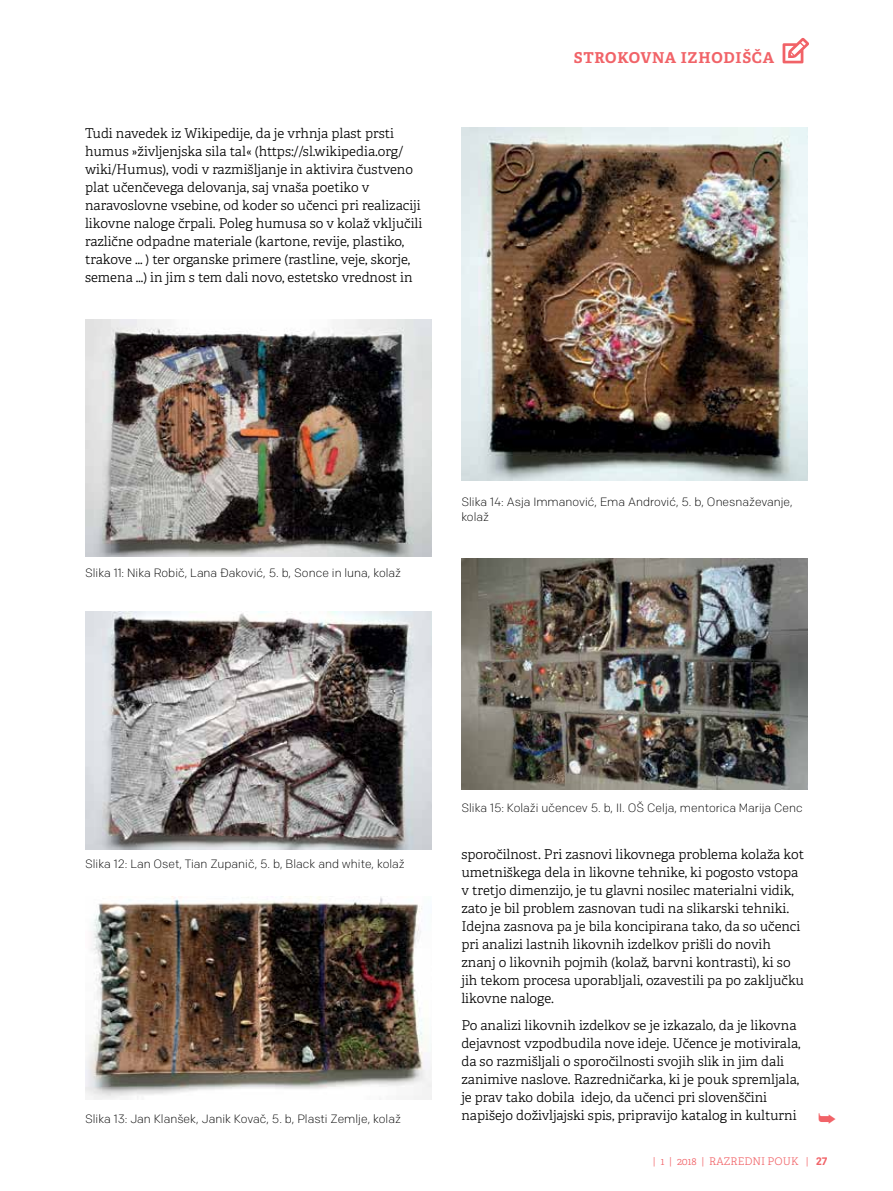
<style>
.page{position:relative;width:893px;height:1191px;background:#fff}
.page>*{position:absolute;margin:0;border:0;box-sizing:border-box;transform-origin:0 0}
.t1{font:700 15px "Adelle";color:#f16368}
.t2{font:300 13.5px/18px "Adelle";color:#000}
.t3{font:300 12px/14.4px "Chrono";color:#000}
.t4{font:300 10.5px "Adelle";color:#f16368}
.s1{font-family:"Adelle Sans";font-weight:700}
</style>
<div class="page">
<img style="left:85px;top:319px;width:347px;height:237px">
<img style="left:85px;top:611px;width:347px;height:238px">
<img style="left:85px;top:897px;width:347px;height:202px">
<img style="left:461px;top:128px;width:347px;height:352px">
<img style="left:461px;top:558px;width:347px;height:231px">
<svg style="left:783px;top:38px;width:25px;height:25px"></svg>
<p class="t2" style="left:85px;top:124px;width:339px">Tudi navedek iz Wikipedije, da je vrhnja plast prsti humus »življenjska sila tal« (https://sl.wikipedia.org/ wiki/Humus), vodi v razmišljanje in aktivira čustveno plat učenčevega delovanja, saj vnaša poetiko v naravoslovne vsebine, od koder so učenci pri realizaciji likovne naloge črpali. Poleg humusa so v kolaž vključili različne odpadne materiale (kartone, revije, plastiko, trakove … ) ter organske primere (rastline, veje, skorje, semena …) in jim s tem dali novo, estetsko vrednost in</p>
<p class="t1" style="left:574px;top:48px;width:13px">STROKOVNA</p>
<p class="t1" style="left:681px;top:48px;width:11px">IZHODI</p>
<p class="t1" style="left:742px;top:48px;width:33px">ŠČA</p>
<p class="t3" style="left:85px;top:566px;width:318px">Slika 11: Nika Robič, Lana Đaković, 5. b, Sonce in luna, kolaž</p>
<p class="t3" style="left:461px;top:495px;width:333px">Slika 14: Asja Immanović, Ema Andrović, 5. b, Onesnaževanje, kolaž</p>
<p class="t3" style="left:85px;top:856px;width:321px">Slika 12: Lan Oset, Tian Zupanič, 5. b, Black and white, kolaž</p>
<p class="t3" style="left:85px;top:1111px;width:317px">Slika 13: Jan Klanšek, Janik Kovač, 5. b, Plasti Zemlje, kolaž</p>
<p class="t3" style="left:461px;top:801px;width:343px">Slika 15: Kolaži učencev 5. b, II. OŠ Celja, mentorica Marija Cenc</p>
<p class="t2" style="left:461px;top:845px;width:344px">sporočilnost. Pri zasnovi likovnega problema kolaža kot umetniškega dela in likovne tehnike, ki pogosto vstopa v tretjo dimenzijo, je tu glavni nosilec materialni vidik, zato je bil problem zasnovan tudi na slikarski tehniki.<br>Idejna zasnova pa je bila koncipirana tako, da so učenci pri analizi lastnih likovnih izdelkov prišli do novih znanj o likovnih pojmih (kolaž, barvni kontrasti), ki so jih tekom procesa uporabljali, ozavestili pa po zaključku likovne naloge.</p>
<p class="t2" style="left:461px;top:1016px;width:341px">Po analizi likovnih izdelkov se je izkazalo, da je likovna dejavnost vzpodbudila nove ideje. Učence je motivirala, da so razmišljali o sporočilnosti svojih slik in jim dali zanimive naslove. Razredničarka, ki je pouk spremljala, je prav tako dobila idejo, da učenci pri slovenščini napišejo doživljajski spis, pripravijo katalog in kulturni</p>
<p class="t4" style="left:653px;top:1154px;width:176px">| 1 | 2018 | RAZREDNI POUK | <span class="s1">27</span></p>
</div>
